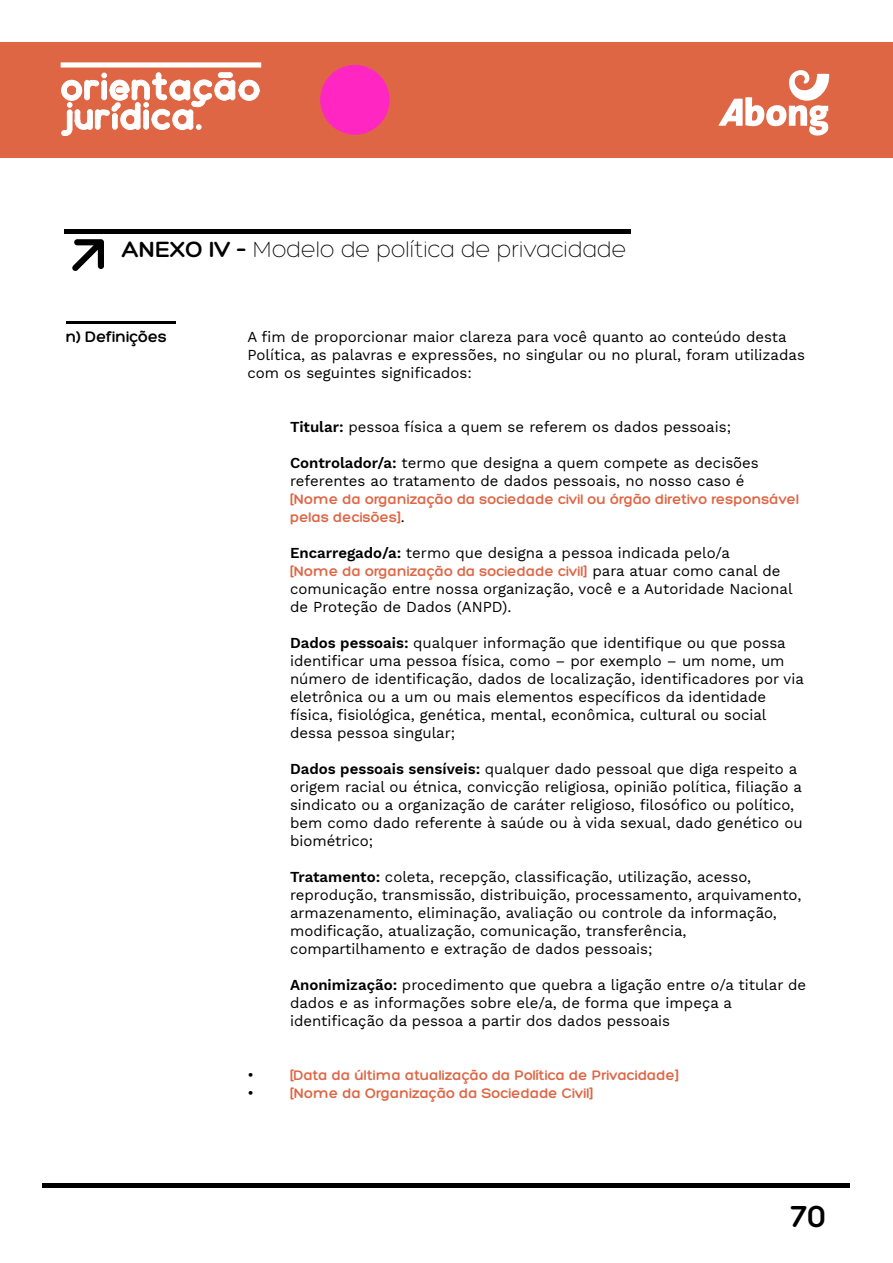
<style>
.page{position:relative;width:893px;height:1263px;background:#fff}
.page>*{position:absolute;margin:0;border:0;box-sizing:border-box;transform-origin:0 0}
.t1{font:700 33px "Hero";color:#000}
.t2{font:300 24px "Hero";letter-spacing:-.01em;color:#000}
.t3{font:700 16.5px "Hero";color:#000}
.t4{font:15px/18px "Work Sans";color:#000}
.t5{font:700 15px/18px "Hero";color:#de6645}
.s1{font-weight:700}
.s2{font-family:"Work Sans";font-weight:400;color:#000}
</style>
<div class="page">
<div style="left:0;top:43px;width:893px;height:115px;background:#de6645"></div>
<svg style="left:320px;top:65px;width:70px;height:70px"></svg>
<hr style="left:61px;top:63px;width:200px;height:4px;background:#fff">
<svg style="left:61px;top:73px;width:198px;height:63px"></svg>
<hr style="left:43px;top:1184px;width:807px;height:4px;background:#000">
<svg style="left:718px;top:70px;width:111px;height:66px"></svg>
<hr style="left:64px;top:230px;width:566px;height:4px;background:#000">
<svg style="left:72px;top:239px;width:32px;height:32px"></svg>
<hr style="left:66px;top:321px;width:109px;height:3px;background:#000">
<hr style="left:892px;top:0;width:1px;height:1263px;background:#de6645">
<h2 class="t2" style="left:122px;top:236px;width:506px"><span class="s1">ANEXO IV –</span> Modelo de política de privacidade</h2>
<p class="t3" style="left:66px;top:328px;width:103px">n) Definições</p>
<p class="t4" style="left:247px;top:327px;width:559px">A fim de proporcionar maior clareza para você quanto ao conteúdo desta<br>Política, as palavras e expressões, no singular ou no plural, foram utilizadas com os seguintes significados:</p>
<p class="t4" style="left:290px;top:417px;width:443px">Titular: pessoa física a quem se referem os dados pessoais;</p>
<p class="t4" style="left:290px;top:453px;width:470px">Controlador/a: termo que designa a quem compete as decisões referentes ao tratamento de dados pessoais, no nosso caso é</p>
<p class="t5" style="left:290px;top:491px;width:511px">[Nome da organização da sociedade civil ou órgão diretivo responsável pelas decisões]<span class="s2">.</span></p>
<p class="t4" style="left:290px;top:543px;width:441px">Encarregado/a: termo que designa a pessoa indicada pelo/a</p>
<p class="t5" style="left:290px;top:563px;width:492px">[Nome da organização da sociedade civil] <span class="s2">para atuar como canal de</span></p>
<p class="t4" style="left:290px;top:579px;width:504px">comunicação entre nossa organização, você e a Autoridade Nacional de Proteção de Dados (ANPD).</p>
<p class="t4" style="left:290px;top:633px;width:515px">Dados pessoais: qualquer informação que identifique ou que possa identificar uma pessoa física, como – por exemplo – um nome, um número de identificação, dados de localização, identificadores por via eletrônica ou a um ou mais elementos específicos da identidade física, fisiológica, genética, mental, econômica, cultural ou social dessa pessoa singular;</p>
<p class="t4" style="left:290px;top:759px;width:514px">Dados pessoais sensíveis: qualquer dado pessoal que diga respeito a origem racial ou étnica, convicção religiosa, opinião política, filiação a sindicato ou a organização de caráter religioso, filosófico ou político, bem como dado referente à saúde ou à vida sexual, dado genético ou biométrico;</p>
<p class="t4" style="left:290px;top:867px;width:513px">Tratamento: coleta, recepção, classificação, utilização, acesso, reprodução, transmissão, distribuição, processamento, arquivamento, armazenamento, eliminação, avaliação ou controle da informação, modificação, atualização, comunicação, transferência, compartilhamento e extração de dados pessoais;</p>
<p class="t4" style="left:290px;top:975px;width:518px">Anonimização: procedimento que quebra a ligação entre o/a titular de dados e as informações sobre ele/a, de forma que impeça a identificação da pessoa a partir dos dados pessoais</p>
<p class="t4" style="left:247px;top:1065px;width:8px">•</p>
<p class="t4" style="left:247px;top:1083px;width:8px">•</p>
<p class="t5" style="left:290px;top:1067px;width:390px">[Data da última atualização da Política de Privacidade] [Nome da Organização da Sociedade Civil]</p>
<h1 class="t1" style="left:791px;top:1198px;width:36px">70</h1>
</div>
